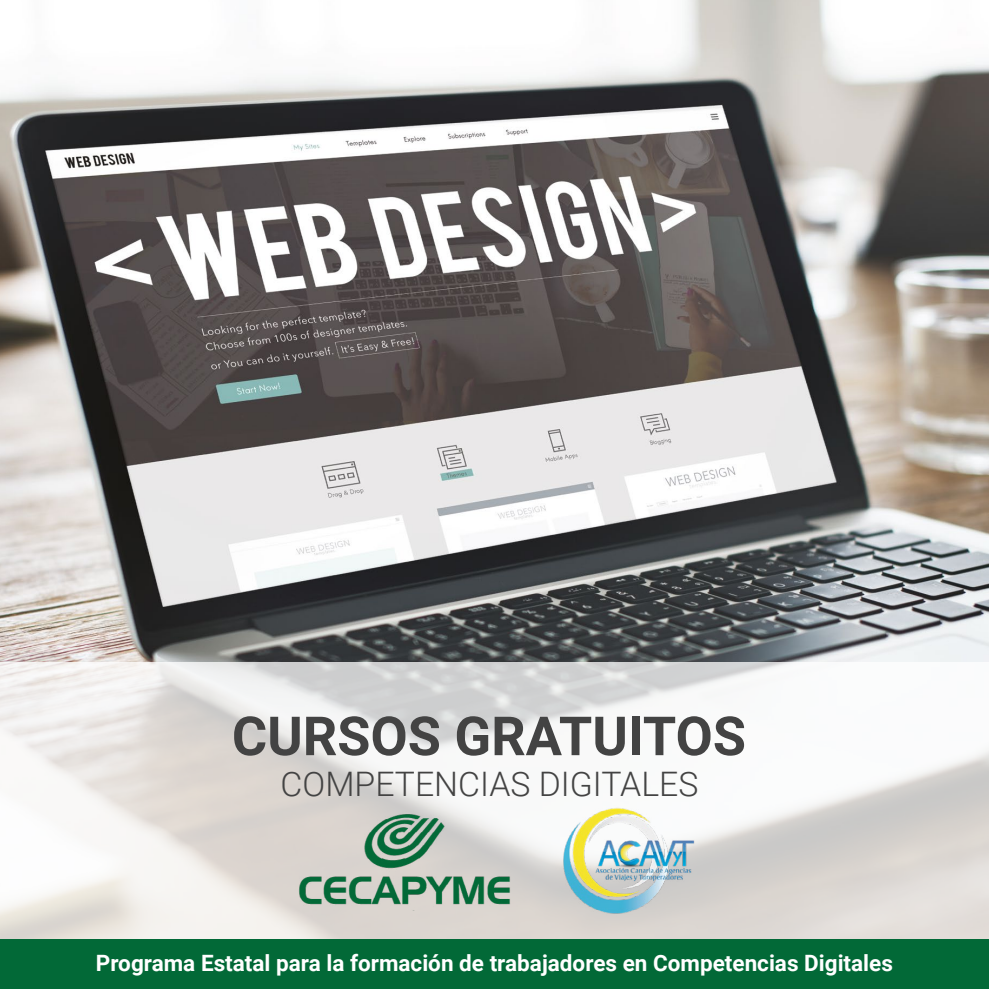
<style>
.page{position:relative;width:989px;height:989px;background:#fff}
.page>*{position:absolute;margin:0;border:0;box-sizing:border-box;transform-origin:0 0}
.t1{font:700 54px "Roboto";color:#434343}
.t2{font:300 33.75px "Roboto";color:#434343}
.t3{font:700 22.5px "Roboto";color:#fff}
</style>
<div class="page">
<img style="left:0;top:0;width:989px;height:662px">
<svg style="left:0;top:662px;width:989px;height:277px"></svg>
<div style="left:0;top:939px;width:989px;height:50px;background:#026937"></div>
<img style="left:277px;top:806px;width:255px;height:104px">
<img style="left:557px;top:804px;width:143px;height:113px">
<h1 class="t1" style="left:232px;top:698px;width:515px">CURSOS GRATUITOS</h1>
<h2 class="t2" style="left:280px;top:760px;width:419px">COMPETENCIAS DIGITALES</h2>
<p class="t3" style="left:96px;top:947px;width:798px">Programa Estatal para la formación de trabajadores en Competencias Digitales</p>
</div>
